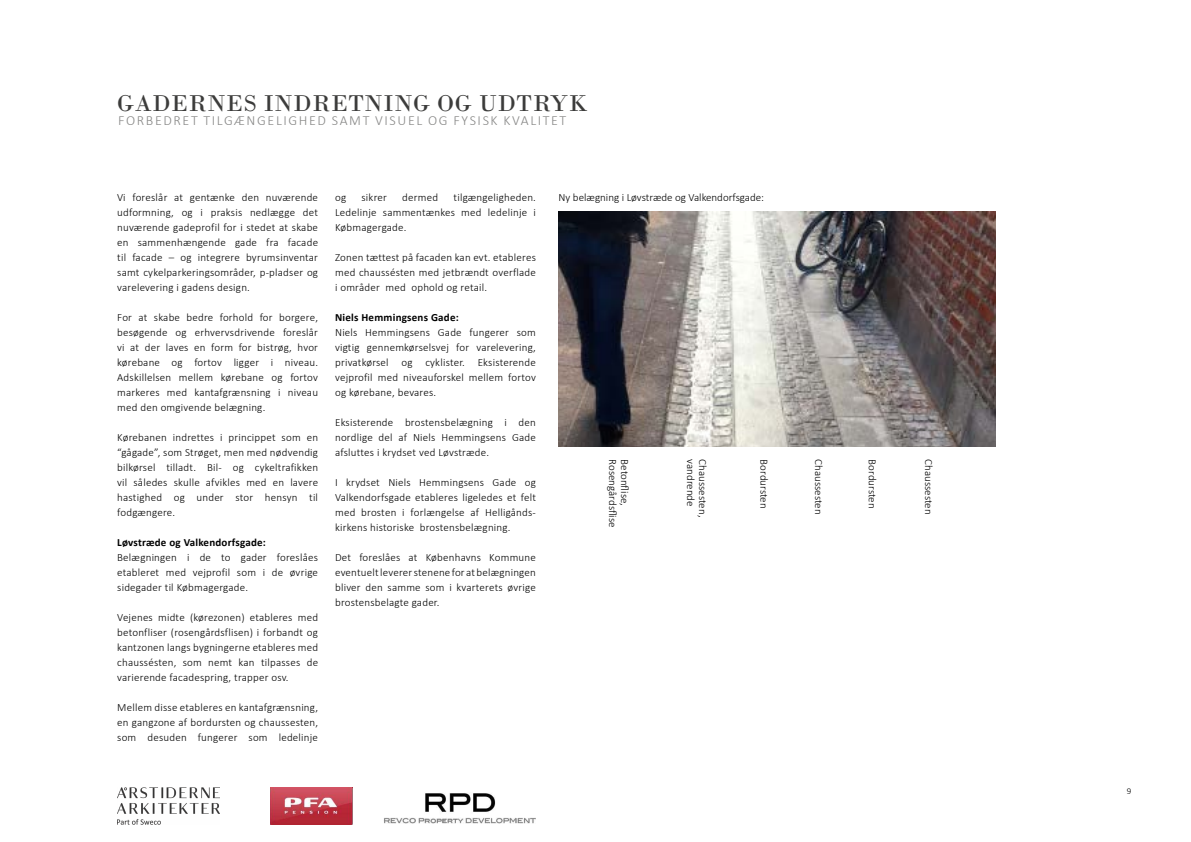
<style>
.page{position:relative;width:1191px;height:842px;background:#fff}
.page>*{position:absolute;margin:0;border:0;box-sizing:border-box;transform-origin:0 0}
.t1{font:24px "Bodoni";letter-spacing:.025em;color:#3c3c3b}
.t2{font:300 14px "Calibri";letter-spacing:.115em;color:#878786}
.t3{font:300 11px/15px "Calibri";letter-spacing:.02em;color:#000;text-align:justify}
.t4{font:300 11px "Calibri";color:#000}
.t5{font:700 11px "Calibri";letter-spacing:.02em;color:#000}
.t6{font:300 9px "Calibri";color:#000}
</style>
<div class="page">
<img style="left:337px;top:787px;width:199px;height:38px">
<img style="left:271px;top:787px;width:81px;height:37px">
<img style="left:117px;top:787px;width:103px;height:37px">
<img style="left:558px;top:211px;width:437px;height:236px">
<h1 class="t1" style="left:117px;top:92px;width:472px">GADERNES INDRETNING OG UDTRYK</h1>
<p class="t2" style="left:118px;top:113px;width:450px">FORBEDRET TILGÆNGELIGHED SAMT VISUEL OG FYSISK KVALITET</p>
<p class="t3" style="left:117px;top:190px;width:202px">Vi foreslår at gentænke den nuværende udformning, og i praksis nedlægge det nuværende gadeprofil for i stedet at skabe en sammenhængende gade fra facade til facade – og integrere byrumsinventar samt cykelparkeringsområder, p-pladser og varelevering i gadens design.</p>
<p class="t3" style="left:117px;top:309px;width:202px">For at skabe bedre forhold for borgere, besøgende og erhvervsdrivende foreslår vi at der laves en form for bistrøg, hvor kørebane og fortov ligger i niveau.<br>Adskillelsen mellem kørebane og fortov markeres med kantafgrænsning i niveau med den omgivende belægning.</p>
<p class="t3" style="left:117px;top:430px;width:202px">Kørebanen indrettes i princippet som en “gågade”, som Strøget, men med nødvendig bilkørsel tilladt. Bil- og cykeltrafikken vil således skulle afvikles med en lavere hastighed og under stor hensyn til fodgængere.</p>
<p class="t5" style="left:117px;top:538px;width:150px">Løvstræde og Valkendorfsgade:</p>
<p class="t3" style="left:117px;top:550px;width:202px">Belægningen i de to gader foreslåes etableret med vejprofil som i de øvrige sidegader til Købmagergade.</p>
<p class="t3" style="left:117px;top:610px;width:202px">Vejenes midte (kørezonen) etableres med betonfliser (rosengårdsflisen) i forbandt og kantzonen langs bygningerne etableres med chaussésten, som nemt kan tilpasses de varierende facadespring, trapper osv.</p>
<p class="t3" style="left:117px;top:700px;width:202px">Mellem disse etableres en kantafgrænsning, en gangzone af bordursten og chaussesten, som desuden fungerer som ledelinje</p>
<p class="t3" style="left:335px;top:190px;width:202px;text-indent:118px">tilgængeligheden.<br>Ledelinje sammentænkes med ledelinje i Købmagergade.</p>
<p class="t3" style="left:335px;top:250px;width:202px">Zonen tættest på facaden kan evt. etableres med chaussésten med jetbrændt overflade i områder med ophold og retail.</p>
<p class="t5" style="left:335px;top:313px;width:125px">Niels Hemmingsens Gade:</p>
<p class="t3" style="left:335px;top:325px;width:202px">Niels Hemmingsens Gade fungerer som vigtig gennemkørselsvej for varelevering, privatkørsel og cyklister. Eksisterende vejprofil med niveauforskel mellem fortov og kørebane, bevares.</p>
<p class="t3" style="left:335px;top:415px;width:202px">Eksisterende brostensbelægning i den nordlige del af Niels Hemmingsens Gade afsluttes i krydset ved Løvstræde.</p>
<p class="t3" style="left:335px;top:475px;width:202px">I krydset Niels Hemmingsens Gade og Valkendorfsgade etableres ligeledes et felt med brosten i forlængelse af Helligånds&shy;kirkens historiske brostensbelægning.</p>
<p class="t3" style="left:335px;top:550px;width:202px">Det foreslåes at Københavns Kommune eventuelt leverer stenene for at belægningen bliver den samme som i kvarterets øvrige brostensbelagte gader.</p>
<p class="t3" style="left:335px;top:190px;width:13px">og</p>
<p class="t3" style="left:361px;top:190px;width:27px">sikrer</p>
<p class="t3" style="left:402px;top:190px;width:37px">dermed</p>
<p class="t4" style="left:558px;top:190px;width:207px">Ny belægning i Løvstræde og Valkendorfsgade:</p>
<p class="t4" style="left:619px;top:459px;width:70px;rotate:90deg">Rosengårdsflise</p>
<p class="t4" style="left:631px;top:459px;width:48px;rotate:90deg">Betonflise,</p>
<p class="t4" style="left:696px;top:459px;width:49px;rotate:90deg">vandrende</p>
<p class="t4" style="left:709px;top:459px;width:59px;rotate:90deg">Chaussesten,</p>
<p class="t4" style="left:769px;top:459px;width:51px;rotate:90deg">Bordursten</p>
<p class="t4" style="left:825px;top:459px;width:57px;rotate:90deg">Chaussesten</p>
<p class="t4" style="left:878px;top:459px;width:51px;rotate:90deg">Bordursten</p>
<p class="t4" style="left:935px;top:459px;width:57px;rotate:90deg">Chaussesten</p>
<p class="t6" style="left:1126px;top:785px;width:6px">9</p>
</div>
